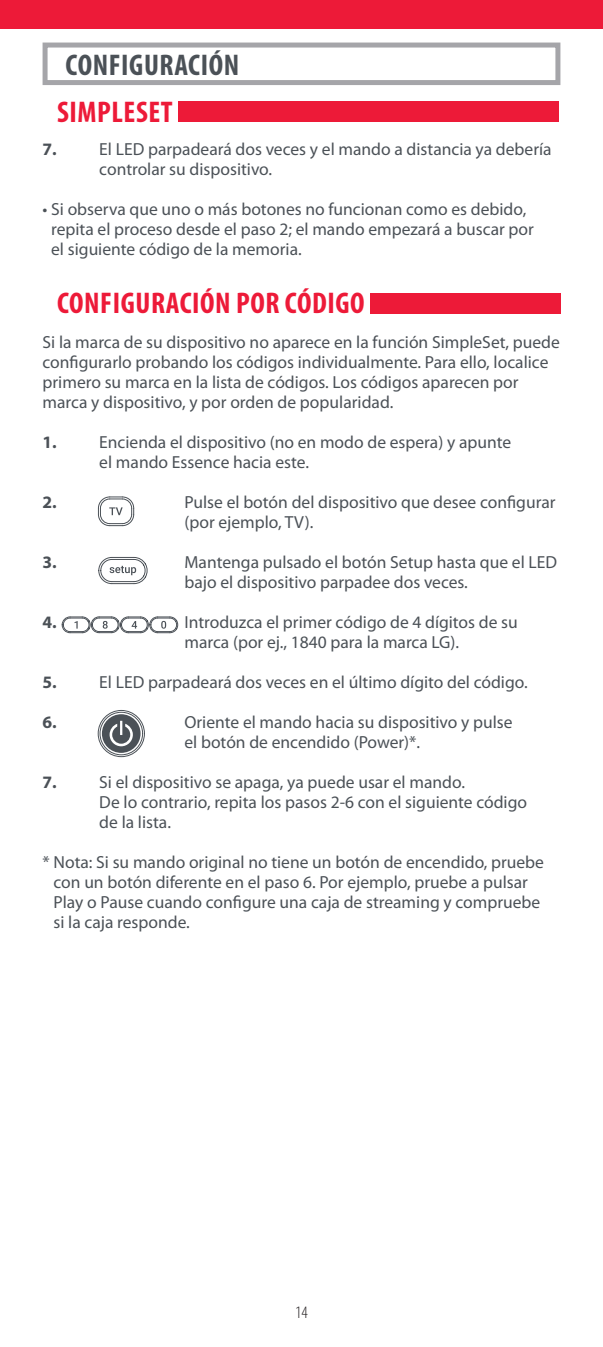
<style>
.page{position:relative;width:603px;height:1347px;background:#fff}
.page>*{position:absolute;margin:0;border:0;box-sizing:border-box;transform-origin:0 0}
.t1{font:700 condensed 30px "Myriad Pro";letter-spacing:.02em;color:#ed1a38}
.t2{font:700 condensed 30px "Myriad Pro";letter-spacing:.02em;color:#4b5157}
.t3{font:17.5px/20px "Myriad Pro";color:#4b5157}
.t4{font:700 17.5px "Myriad Pro";color:#4b5157}
.t5{font:300 condensed 17.5px "Myriad Pro";color:#231f20}
</style>
<div class="page">
<div style="left:0;top:0;width:602px;height:28px;background:#ed1a38"></div>
<div style="left:178px;top:101px;width:380px;height:21px;background:#ed1a38"></div>
<div style="left:43px;top:43px;width:517px;height:42px;border:5px solid #a5a5a9"></div>
<div style="left:369px;top:293px;width:191px;height:20px;background:#ed1a38"></div>
<svg style="left:97px;top:496px;width:37px;height:30px"></svg>
<svg style="left:98px;top:557px;width:50px;height:27px"></svg>
<div style="left:98px;top:710px;width:47px;height:47px;border:1px solid #4b5157;border-radius:50%"></div>
<div style="left:100px;top:712px;width:43px;height:43px;border:1px solid #4b5157;border-radius:50%"></div>
<div style="left:102px;top:714px;width:38px;height:39px;background:#4b5157;border-radius:50%"></div>
<svg style="left:109px;top:721px;width:24px;height:25px"></svg>
<svg style="left:62px;top:616px;width:116px;height:17px"></svg>
<h1 class="t2" style="left:65px;top:46px;width:175px">CONFIGURACIÓN</h1>
<h1 class="t1" style="left:57px;top:93px;width:117px">SIMPLESET</h1>
<p class="t4" style="left:43px;top:138px;width:16px">7.</p>
<p class="t3" style="left:99px;top:139px;width:453px">El LED parpadeará dos veces y el mando a distancia ya debería controlar su dispositivo.</p>
<p class="t3" style="left:51px;top:199px;width:484px;text-indent:-9px">• Si observa que uno o más botones no funcionan como es debido, repita el proceso desde el paso 2; el mando empezará a buscar por el siguiente código de la memoria.</p>
<h1 class="t1" style="left:57px;top:284px;width:309px">CONFIGURACIÓN POR CÓDIGO</h1>
<p class="t3" style="left:43px;top:332px;width:518px">Si la marca de su dispositivo no aparece en la función SimpleSet, puede configurarlo probando los códigos individualmente. Para ello, localice primero su marca en la lista de códigos. Los códigos aparecen por marca y dispositivo, y por orden de popularidad.</p>
<p class="t4" style="left:43px;top:431px;width:16px">1.</p>
<p class="t3" style="left:99px;top:432px;width:413px">Encienda el dispositivo (no en modo de espera) y apunte el mando Essence hacia este.</p>
<p class="t4" style="left:43px;top:491px;width:16px">2.</p>
<p class="t3" style="left:184px;top:492px;width:372px">Pulse el botón del dispositivo que desee configurar (por ejemplo, TV).</p>
<p class="t4" style="left:43px;top:551px;width:16px">3.</p>
<p class="t3" style="left:184px;top:552px;width:374px">Mantenga pulsado el botón Setup hasta que el LED bajo el dispositivo parpadee dos veces.</p>
<p class="t4" style="left:43px;top:611px;width:16px">4.</p>
<p class="t3" style="left:184px;top:612px;width:335px">Introduzca el primer código de 4 dígitos de su marca (por ej., 1840 para la marca LG).</p>
<p class="t4" style="left:43px;top:671px;width:16px">5.</p>
<p class="t3" style="left:99px;top:672px;width:429px">El LED parpadeará dos veces en el último dígito del código.</p>
<p class="t4" style="left:43px;top:711px;width:16px">6.</p>
<p class="t3" style="left:184px;top:712px;width:329px">Oriente el mando hacia su dispositivo y pulse el botón de encendido (Power)*.</p>
<p class="t4" style="left:43px;top:771px;width:16px">7.</p>
<p class="t3" style="left:99px;top:772px;width:429px">Si el dispositivo se apaga, ya puede usar el mando.<br>De lo contrario, repita los pasos 2-6 con el siguiente código de la lista.</p>
<p class="t3" style="left:53px;top:852px;width:492px;text-indent:-11px">* Nota: Si su mando original no tiene un botón de encendido, pruebe con un botón diferente en el paso 6. Por ejemplo, pruebe a pulsar Play o Pause cuando configure una caja de streaming y compruebe si la caja responde.</p>
<p class="t5" style="left:295px;top:1302px;width:14px">14</p>
</div>
